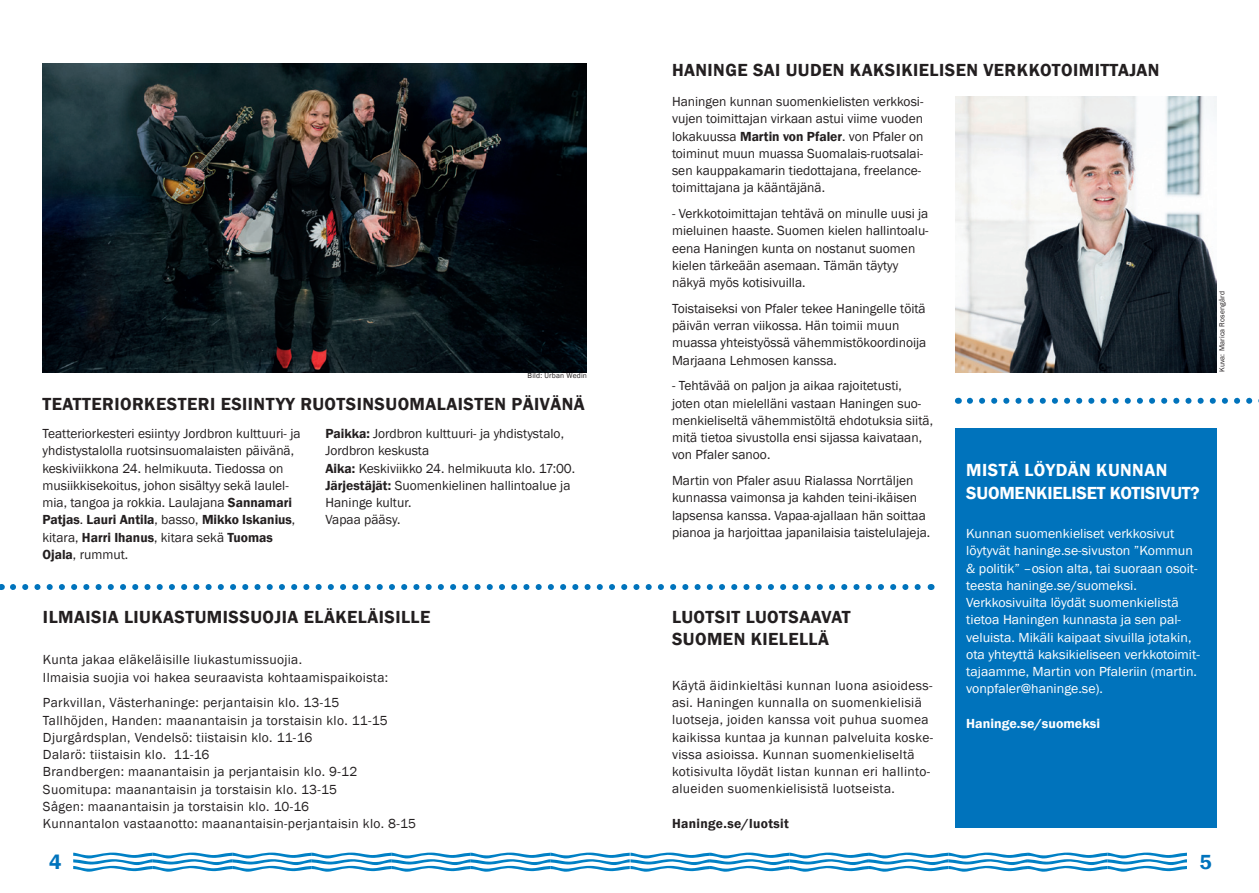
<style>
.page{position:relative;width:1259px;height:893px;background:#fff}
.page>*{position:absolute;margin:0;border:0;box-sizing:border-box;transform-origin:0 0}
.t1{font:600 21px "Franklin Gothic";color:#0073bc}
.Bildtext__foto-by-li{font:600 18px/22.5px "Franklin Gothic";letter-spacing:.025em;color:#231f20}
.Bildtext__foto-by-li-2{font:600 18px/22.5px "Franklin Gothic";letter-spacing:-.01em;color:#fff}
.Bildtext__foto-by-li-3{font:13.5px/17.2px "Franklin Gothic";color:#231f20}
.Bildtext__foto-by-li-4{font:13.5px/17.2px "Franklin Gothic";letter-spacing:.025em;color:#231f20}
.Bildtext__foto-by-li-5{font:13.5px/17.2px "Franklin Gothic";color:#fff}
.Bildtext__foto-by-li-6{font:600 13.5px "Franklin Gothic";color:#fff}
.Bildtext__foto-by-li-7{font:600 13.5px "Franklin Gothic";letter-spacing:.025em;color:#231f20}
.Bildtext__foto-by-li-8{font:7.5px "Franklin Gothic";letter-spacing:.025em;color:#231f20}
.s1{font-weight:600}
</style>
<div class="page">
<svg style="left:73px;top:853px;width:1113px;height:19px"></svg>
<div style="left:955px;top:429px;width:261px;height:399px;background:#0073bc"></div>
<img style="left:42px;top:64px;width:544px;height:308px">
<img style="left:955px;top:97px;width:261px;height:275px">
<svg style="left:13px;top:584px;width:908px;height:6px"></svg>
<svg style="left:970px;top:398px;width:289px;height:6px"></svg>
<p class="Bildtext__foto-by-li-8" style="left:527px;top:371px;width:61px">Bild: Urban Wedin</p>
<p class="Bildtext__foto-by-li" style="left:42px;top:393px;width:544px">TEATTERIORKESTERI ESIINTYY RUOTSINSUOMALAISTEN PÄIVÄNÄ</p>
<p class="Bildtext__foto-by-li-3" style="left:42px;top:425px;width:260px">Teatteriorkesteri esiintyy Jordbron kulttuuri- ja yhdistystalolla ruotsinsuomalaisten päivänä, keskiviikkona 24. helmikuuta. Tiedossa on musiikkisekoitus, johon sisältyy sekä laulel&shy;mia, tangoa ja rokkia. Laulajana <span class="s1">Sannamari Patjas</span>. <span class="s1">Lauri Antila</span>, basso, <span class="s1">Mikko Iskanius</span>, kitara, <span class="s1">Harri Ihanus</span>, kitara sekä <span class="s1">Tuomas Ojala</span>, rummut.</p>
<p class="Bildtext__foto-by-li-3" style="left:325px;top:425px;width:240px"><span class="s1">Paikka:</span> Jordbron kulttuuri- ja yhdistystalo,<br>Jordbron keskusta</p>
<p class="Bildtext__foto-by-li-3" style="left:325px;top:460px;width:251px"><span class="s1">Aika:</span> Keskiviikko 24. helmikuuta klo. 17:00.</p>
<p class="Bildtext__foto-by-li-3" style="left:325px;top:477px;width:246px"><span class="s1">Järjestäjät:</span> Suomenkielinen hallintoalue ja<br>Haninge kultur.</p>
<p class="Bildtext__foto-by-li-3" style="left:325px;top:511px;width:76px">Vapaa pääsy.</p>
<p class="Bildtext__foto-by-li" style="left:43px;top:606px;width:389px">ILMAISIA LIUKASTUMISSUOJIA ELÄKELÄISILLE</p>
<p class="Bildtext__foto-by-li-4" style="left:43px;top:651px;width:261px">Kunta jakaa eläkeläisille liukastumissuojia.</p>
<p class="Bildtext__foto-by-li-4" style="left:43px;top:669px;width:347px">Ilmaisia suojia voi hakea seuraavista kohtaamispaikoista:</p>
<p class="Bildtext__foto-by-li-4" style="left:43px;top:694px;width:298px">Parkvillan, Västerhaninge: perjantaisin klo. 13-15</p>
<p class="Bildtext__foto-by-li-4" style="left:43px;top:712px;width:346px">Tallhöjden, Handen: maanantaisin ja torstaisin klo. 11-15</p>
<p class="Bildtext__foto-by-li-4" style="left:43px;top:729px;width:271px">Djurgårdsplan, Vendelsö: tiistaisin klo. 11-16</p>
<p class="Bildtext__foto-by-li-4" style="left:43px;top:746px;width:168px">Dalarö: tiistaisin klo. 11-16</p>
<p class="Bildtext__foto-by-li-4" style="left:43px;top:763px;width:316px">Brandbergen: maanantaisin ja perjantaisin klo. 9-12</p>
<p class="Bildtext__foto-by-li-4" style="left:43px;top:781px;width:296px">Suomitupa: maanantaisin ja torstaisin klo. 13-15</p>
<p class="Bildtext__foto-by-li-4" style="left:43px;top:798px;width:268px">Sågen: maanantaisin ja torstaisin klo. 10-16</p>
<p class="Bildtext__foto-by-li-4" style="left:43px;top:815px;width:375px">Kunnantalon vastaanotto: maanantaisin-perjantaisin klo. 8-15</p>
<p class="Bildtext__foto-by-li" style="left:672px;top:59px;width:489px">HANINGE SAI UUDEN KAKSIKIELISEN VERKKOTOIMITTAJAN</p>
<p class="Bildtext__foto-by-li-3" style="left:672px;top:93px;width:253px">Haningen kunnan suomenkielisten verkkosi&shy;vujen toimittajan virkaan astui viime vuoden lokakuussa <span class="s1">Martin von Pfaler</span>. von Pfaler on toiminut muun muassa Suomalais-ruotsalai&shy;sen kauppakamarin tiedottajana, freelance&shy;toimittajana ja kääntäjänä.</p>
<p class="Bildtext__foto-by-li-3" style="left:672px;top:205px;width:258px">- Verkkotoimittajan tehtävä on minulle uusi ja mieluinen haaste. Suomen kielen hallintoalu&shy;eena Haningen kunta on nostanut suomen kielen tärkeään asemaan. Tämän täytyy näkyä myös kotisivuilla.</p>
<p class="Bildtext__foto-by-li-3" style="left:672px;top:300px;width:256px">Toistaiseksi von Pfaler tekee Haningelle töitä päivän verran viikossa. Hän toimii muun muassa yhteistyössä vähemmistökoordinoija Marjaana Lehmosen kanssa.</p>
<p class="Bildtext__foto-by-li-3" style="left:672px;top:378px;width:262px">- Tehtävää on paljon ja aikaa rajoitetusti, joten otan mielelläni vastaan Haningen suo&shy;menkieliseltä vähemmistöltä ehdotuksia siitä, mitä tietoa sivustolla ensi sijassa kaivataan, von Pfaler sanoo.</p>
<p class="Bildtext__foto-by-li-3" style="left:672px;top:472px;width:260px">Martin von Pfaler asuu Rialassa Norrtäljen kunnassa vaimonsa ja kahden teini-ikäisen lapsensa kanssa. Vapaa-ajallaan hän soittaa pianoa ja harjoittaa japanilaisia taistelulajeja.</p>
<p class="Bildtext__foto-by-li-2" style="left:966px;top:459px;width:235px">MISTÄ LÖYDÄN KUNNAN<br>SUOMENKIELISET KOTISIVUT?</p>
<p class="Bildtext__foto-by-li-5" style="left:966px;top:525px;width:233px">Kunnan suomenkieliset verkkosivut löytyvät haninge.se-sivuston ”Kommun &amp; politik” –osion alta, tai suoraan osoit&shy;teesta haninge.se/suomeksi.</p>
<p class="Bildtext__foto-by-li-5" style="left:966px;top:594px;width:235px">Verkkosivuilta löydät suomenkielistä tietoa Haningen kunnasta ja sen pal&shy;veluista. Mikäli kaipaat sivuilla jotakin, ota yhteyttä kaksikieliseen verkkotoimit&shy;tajaamme, Martin von Pfaleriin (martin. vonpfaler@haninge.se).</p>
<p class="Bildtext__foto-by-li-6" style="left:966px;top:715px;width:135px">Haninge.se/suomeksi</p>
<p class="Bildtext__foto-by-li" style="left:672px;top:606px;width:180px">LUOTSIT LUOTSAAVAT<br>SUOMEN KIELELLÄ</p>
<p class="Bildtext__foto-by-li-4" style="left:672px;top:677px;width:262px">Käytä äidinkieltäsi kunnan luona asioidess&shy;asi. Haningen kunnalla on suomenkielisiä luotseja, joiden kanssa voit puhua suomea kaikissa kuntaa ja kunnan palveluita koske&shy;vissa asioissa. Kunnan suomenkieliseltä kotisivulta löydät listan kunnan eri hallinto&shy;alueiden suomenkielisistä luotseista.</p>
<p class="Bildtext__foto-by-li-7" style="left:672px;top:815px;width:118px">Haninge.se/luotsit</p>
<p class="Bildtext__foto-by-li-8" style="left:1217px;top:372px;width:82px;rotate:-90deg">Kuva: Marica Rosengård</p>
<h1 class="t1" style="left:49px;top:849px;width:14px">4</h1>
<h1 class="t1" style="left:1199px;top:849px;width:14px">5</h1>
</div>
